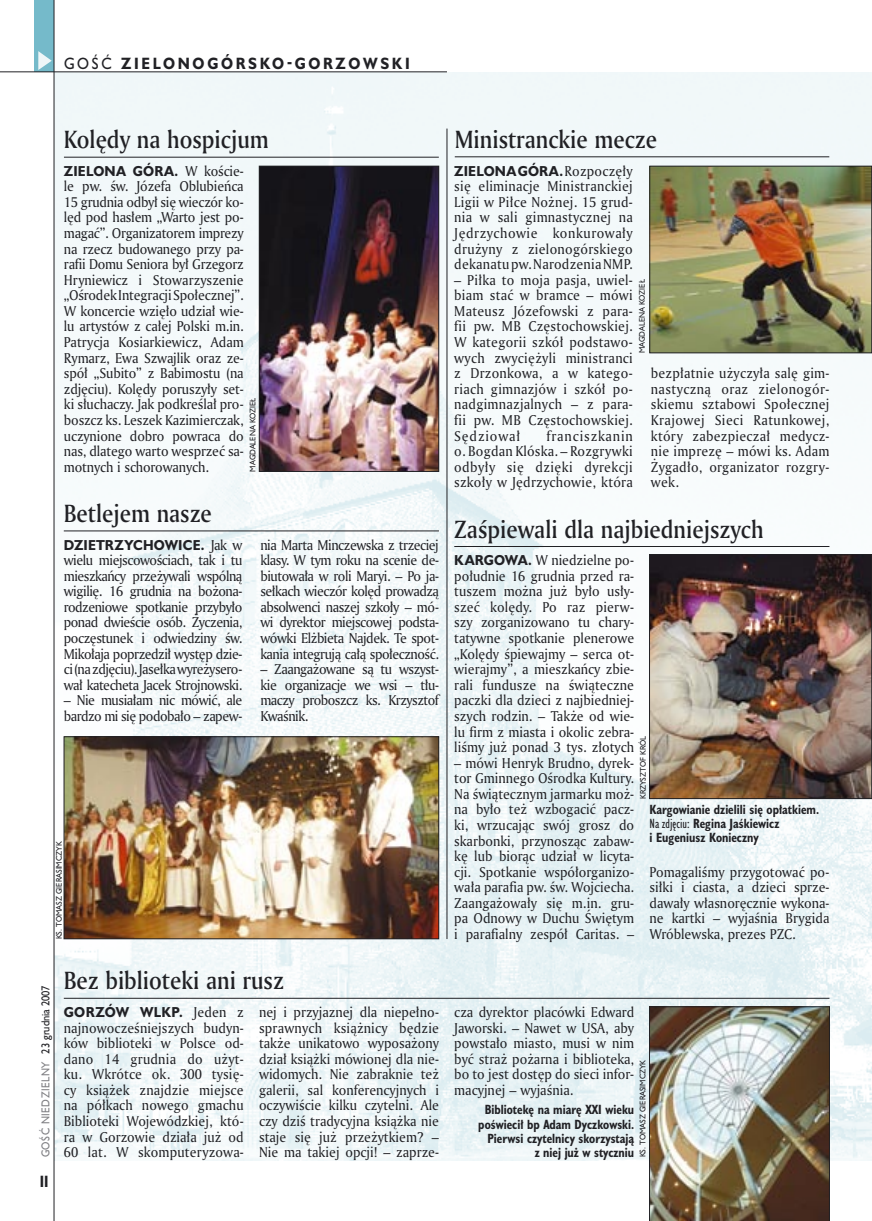
<style>
.page{position:relative;width:872px;height:1221px;background:#fff}
.page>*{position:absolute;margin:0;border:0;box-sizing:border-box;transform-origin:0 0}
._05d_tytyl_Kronika_AmMd_16_pt{font:24px "Amerigo Md PL";color:#212125;scale:.9 1}
._15a_temat_lewo{font:700 15px "Humanst 521 PL";letter-spacing:.2em;color:#212125;scale:.9 1}
._16_pagina_lewa{font:700 15px "Humanst 521 Cn PL";color:#212125;scale:.94 1}
._03_body_bez_akapitu{font:13.8px/15.6px "Amerigo PL";color:#212125;text-align:justify;scale:.94 1}
._03_body_bez_akapitu-2{font:13.8px/15.6px "Amerigo PL";letter-spacing:-.035em;color:#212125;scale:.94 1}
._03_body_bez_akapitu-3{font:700 13.2px "Humanst 521 PL";letter-spacing:.015em;color:#212125;scale:.94 1}
._09_podpis_zdjecia_HuCnB{font:700 12.3px/14.4px "Humanst 521 Cn PL";color:#212125;scale:.94 1}
._18a_data_lewa_GOSC{font:10.5px "Humanst 521 PL";letter-spacing:.05em;color:#7f7f83;scale:.9 1}
._18_data_lewa{font:10.5px "Humanst 521 PL";color:#212125;scale:.9 1}
._09a_autor_zdjecia_Hu_5_pt{font:7.5px "Humanst 521 PL";color:#212125;scale:.94 1}
.s1{font-weight:400}
.s2{font-family:"Amerigo PL";font-weight:400;font-size:13.8px}
.s3{font-family:"Humanst 521 PL";font-weight:700;font-size:13.2px}
</style>
<div class="page">
<div style="left:35px;top:0;width:19px;height:72px;background:#75baca"></div>
<svg style="left:38px;top:51px;width:14px;height:19px"></svg>
<img style="left:55px;top:72px;width:817px;height:1088px">
<hr style="left:0;top:72px;width:447px;height:1px;background:#212125">
<hr style="left:54px;top:0;width:1px;height:1220px;background:#212125">
<hr style="left:64px;top:157px;width:375px;height:1px;background:#212125">
<hr style="left:455px;top:156px;width:374px;height:1px;background:#212125">
<hr style="left:447px;top:129px;width:1px;height:810px;background:#212125">
<img style="left:261px;top:168px;width:176px;height:301px">
<div style="left:259px;top:166px;width:180px;height:305px;border:1px solid #212125"></div>
<img style="left:651px;top:168px;width:219px;height:183px">
<div style="left:649px;top:166px;width:223px;height:187px;border:1px solid #212125"></div>
<hr style="left:454px;top:546px;width:375px;height:1px;background:#212125">
<img style="left:651px;top:556px;width:219px;height:240px">
<div style="left:649px;top:554px;width:223px;height:244px;border:1px solid #212125"></div>
<hr style="left:64px;top:530px;width:375px;height:1px;background:#212125">
<img style="left:66px;top:738px;width:371px;height:199px">
<div style="left:64px;top:736px;width:375px;height:203px;border:1px solid #212125"></div>
<hr style="left:64px;top:997px;width:765px;height:1px;background:#212125">
<img style="left:649px;top:1006px;width:180px;height:214px">
<p class="_15a_temat_lewo" style="left:64px;top:53px;width:385px"><span class="s1">GOŚĆ</span> ZIELONOGÓRSKO-GORZOWSKI</p>
<p class="_05d_tytyl_Kronika_AmMd_16_pt" style="left:64px;top:123px;width:229px">Kolędy na hospicjum</p>
<p class="_03_body_bez_akapitu-3" style="left:64px;top:162px;width:193px">ZIELONA GÓRA. <span class="s2">W koście-</span></p>
<p class="_03_body_bez_akapitu" style="left:64px;top:178px;width:193px">le pw. św. Józefa Oblubieńca 15 grudnia odbył się wieczór ko&shy;lęd pod hasłem „Warto jest po&shy;magać”. Organizatorem imprezy na rzecz budowanego przy pa&shy;rafii Domu Seniora był Grzegorz Hryniewicz i Stowarzyszenie „Ośrodek Integracji Społecznej”.<br>W koncercie wzięło udział wie&shy;lu artystów z całej Polski m.in.<br>Patrycja Kosiarkiewicz, Adam Rymarz, Ewa Szwajlik oraz ze&shy;spół „Subito” z Babimostu (na zdjęciu). Kolędy poruszyły set&shy;ki słuchaczy. Jak podkreślał pro&shy;boszcz ks. Leszek Kazimierczak, uczynione dobro powraca do nas, dlatego warto wesprzeć sa&shy;motnych i schorowanych.</p>
<p class="_09a_autor_zdjecia_Hu_5_pt" style="left:247px;top:471px;width:80px;rotate:-90deg">MAGDALENA KOZIEŁ</p>
<p class="_05d_tytyl_Kronika_AmMd_16_pt" style="left:64px;top:497px;width:166px">Betlejem nasze</p>
<p class="_03_body_bez_akapitu-3" style="left:64px;top:535px;width:191px">DZIETRZYCHOWICE. <span class="s2">Jak w</span></p>
<p class="_03_body_bez_akapitu" style="left:64px;top:552px;width:192px">wielu miejscowościach, tak i tu mieszkańcy przeżywali wspólną wigilię. 16 grudnia na bożona&shy;rodzeniowe spotkanie przybyło ponad dwieście osób. Życzenia, poczęstunek i odwiedziny św.<br>Mikołaja poprzedził występ dzie&shy;ci (na zdjęciu). Jasełka wyreżysero&shy;wał katecheta Jacek Strojnowski.</p>
<p class="_03_body_bez_akapitu-2" style="left:64px;top:692px;width:191px">– Nie musiałam nic mówić, ale bardzo mi się podobało – zapew-</p>
<p class="_03_body_bez_akapitu" style="left:260px;top:536px;width:191px">nia Marta Minczewska z trzeciej klasy. W tym roku na scenie de&shy;biutowała w roli Maryi. – Po ja&shy;sełkach wieczór kolęd prowadzą absolwenci naszej szkoły – mó&shy;wi dyrektor miejscowej podsta&shy;wówki Elżbieta Najdek. Te spot&shy;kania integrują całą społeczność.</p>
<p class="_03_body_bez_akapitu" style="left:260px;top:661px;width:191px">– Zaangażowane są tu wszyst&shy;kie organizacje we wsi – tłu&shy;maczy proboszcz ks. Krzysztof Kwaśnik.</p>
<p class="_09a_autor_zdjecia_Hu_5_pt" style="left:54px;top:939px;width:105px;rotate:-90deg">KS. TOMASZ GIERASIMCZYK</p>
<p class="_05d_tytyl_Kronika_AmMd_16_pt" style="left:455px;top:123px;width:226px">Ministranckie mecze</p>
<p class="_03_body_bez_akapitu-3" style="left:454px;top:162px;width:191px">ZIELONA GÓRA. <span class="s2">Rozpoczęły</span></p>
<p class="_03_body_bez_akapitu" style="left:454px;top:178px;width:191px">się eliminacje Ministranckiej Ligii w Piłce Nożnej. 15 grud&shy;nia w sali gimnastycznej na Jędrzychowie konkurowały drużyny z zielonogórskiego dekanatu pw. Narodzenia NMP.</p>
<p class="_03_body_bez_akapitu" style="left:454px;top:271px;width:191px">– Piłka to moja pasja, uwiel&shy;biam stać w bramce – mówi Mateusz Józefowski z para&shy;fii pw. MB Częstochowskiej.<br>W kategorii szkół podstawo&shy;wych zwyciężyli ministranci z Drzonkowa, a w katego&shy;riach gimnazjów i szkół po&shy;nadgimnazjalnych – z para&shy;fii pw. MB Częstochowskiej.<br>Sędziował</p>
<p class="_09a_autor_zdjecia_Hu_5_pt" style="left:637px;top:353px;width:80px;rotate:-90deg">MAGDALENA KOZIEŁ</p>
<p class="_03_body_bez_akapitu" style="left:651px;top:365px;width:192px">bezpłatnie użyczyła salę gim&shy;nastyczną oraz zielonogór&shy;skiemu sztabowi Społecznej Krajowej Sieci Ratunkowej, który zabezpieczał medycz&shy;nie imprezę – mówi ks. Adam Żygadło, organizator rozgry&shy;wek.</p>
<p class="_03_body_bez_akapitu" style="left:454px;top:427px;width:191px;text-indent:92px">franciszkanin o. Bogdan Klóska. – Rozgrywki odbyły się dzięki dyrekcji szkoły w Jędrzychowie, która</p>
<p class="_05d_tytyl_Kronika_AmMd_16_pt" style="left:454px;top:513px;width:345px">Zaśpiewali dla najbiedniejszych</p>
<p class="_03_body_bez_akapitu" style="left:454px;top:552px;width:193px"><span class="s3">KARGOWA.</span> W niedzielne po&shy;południe 16 grudnia przed ra&shy;tuszem można już było usły&shy;szeć kolędy. Po raz pierw&shy;szy zorganizowano tu chary&shy;tatywne spotkanie plenerowe „Kolędy śpiewajmy – serca ot&shy;wierajmy”, a mieszkańcy zbie&shy;rali fundusze na świąteczne paczki dla dzieci z najbiedniej&shy;szych rodzin. – Także od wie&shy;lu firm z miasta i okolic zebra&shy;liśmy już ponad 3 tys. złotych</p>
<p class="_03_body_bez_akapitu" style="left:454px;top:754px;width:193px">– mówi Henryk Brudno, dyrek&shy;tor Gminnego Ośrodka Kultury.<br>Na świątecznym jarmarku moż&shy;na było też wzbogacić pacz&shy;ki, wrzucając swój grosz do skarbonki, przynosząc zabaw&shy;kę lub biorąc udział w licyta&shy;cji. Spotkanie współorganizo&shy;wała parafia pw. św. Wojciecha.<br>Zaangażowały się m.in. gru&shy;pa Odnowy w Duchu Świętym i parafialny zespół Caritas. –</p>
<p class="_09a_autor_zdjecia_Hu_5_pt" style="left:638px;top:798px;width:69px;rotate:-90deg">KRZYSZTOF KRÓL</p>
<p class="_09_podpis_zdjecia_HuCnB" style="left:649px;top:801px;width:182px">Kargowianie dzielili się opłatkiem.<br><span class="s1">Na zdjęciu:</span> Regina Jaśkiewicz<br>i Eugeniusz Konieczny</p>
<p class="_03_body_bez_akapitu" style="left:649px;top:863px;width:193px">Pomagaliśmy przygotować po&shy;siłki i ciasta, a dzieci sprze&shy;dawały własnoręcznie wykona&shy;ne kartki – wyjaśnia Brygida Wróblewska, prezes PZC.</p>
<p class="_18_data_lewa" style="left:38px;top:1053px;width:77px;rotate:-90deg">23 grudnia 2007</p>
<p class="_18a_data_lewa_GOSC" style="left:38px;top:1157px;width:108px;rotate:-90deg">GOŚĆ NIEDZIELNY</p>
<p class="_16_pagina_lewa" style="left:40px;top:1170px;width:11px">II</p>
<p class="_05d_tytyl_Kronika_AmMd_16_pt" style="left:64px;top:964px;width:246px">Bez biblioteki ani rusz</p>
<p class="_03_body_bez_akapitu-3" style="left:64px;top:1002px;width:193px">GORZÓW WLKP. <span class="s2">Jeden z</span></p>
<p class="_03_body_bez_akapitu" style="left:64px;top:1019px;width:193px">najnowocześniejszych budyn&shy;ków biblioteki w Polsce od&shy;dano 14 grudnia do użyt&shy;ku. Wkrótce ok. 300 tysię&shy;cy książek znajdzie miejsce na półkach nowego gmachu Biblioteki Wojewódzkiej, któ&shy;ra w Gorzowie działa już od 60 lat. W skomputeryzowa-</p>
<p class="_03_body_bez_akapitu" style="left:259px;top:1003px;width:193px">nej i przyjaznej dla niepełno&shy;sprawnych książnicy będzie także unikatowo wyposażony dział książki mówionej dla nie&shy;widomych. Nie zabraknie też galerii, sal konferencyjnych i oczywiście kilku czytelni. Ale czy dziś tradycyjna książka nie staje się już przeżytkiem? – Nie ma takiej opcji! – zaprze-</p>
<p class="_03_body_bez_akapitu" style="left:454px;top:1003px;width:193px">cza dyrektor placówki Edward Jaworski. – Nawet w USA, aby powstało miasto, musi w nim być straż pożarna i biblioteka, bo to jest dostęp do sieci infor&shy;macyjnej – wyjaśnia.</p>
<p class="_09a_autor_zdjecia_Hu_5_pt" style="left:637px;top:1156px;width:105px;rotate:-90deg">KS. TOMASZ GIERASIMCZYK</p>
<p class="_09_podpis_zdjecia_HuCnB" style="left:478px;top:1101px;width:167px;text-align:right">Bibliotekę na miarę XXI wieku poświecił bp Adam Dyczkowski.<br>Pierwsi czytelnicy skorzystają<br>z niej już w styczniu</p>
</div>
